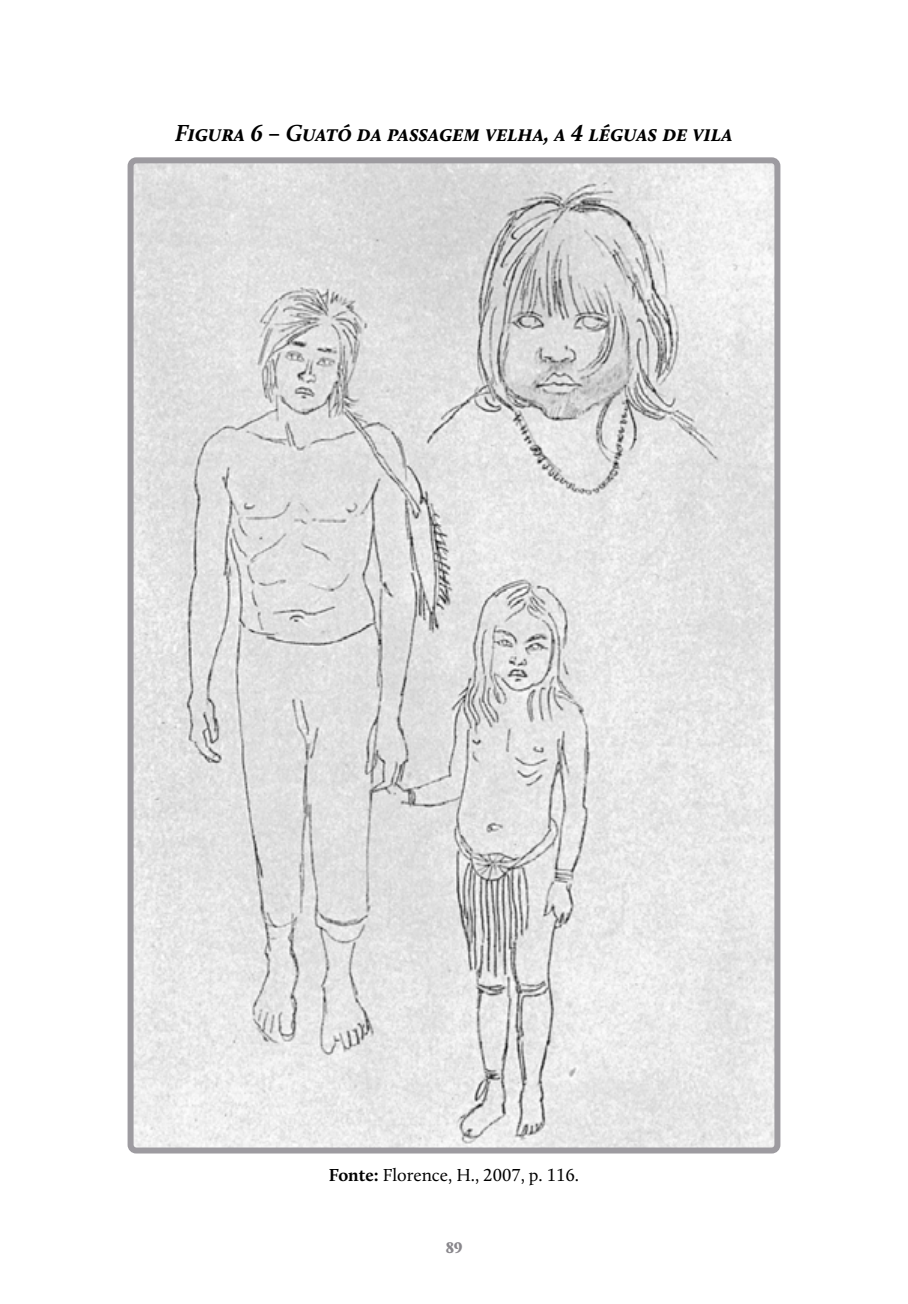
<style>
.page{position:relative;width:908px;height:1304px;background:#fff}
.page>*{position:absolute;margin:0;border:0;box-sizing:border-box;transform-origin:0 0}
.t1{font:italic 700 24px "Calluna";color:#000}
.t2{font:18px "Calluna";color:#000}
.t3{font:900 16px "Calluna";color:#89878c}
.s1{font-weight:700}
</style>
<div class="page">
<img style="left:134px;top:164px;width:639px;height:982px">
<div style="left:127px;top:157px;width:653px;height:996px;border:6px solid #9d9ba0;border-radius:6px"></div>
<p class="t1" style="left:175px;top:118px;width:559px">Figura 6 – Guató da passagem velha, a 4 léguas de vila</p>
<p class="t2" style="left:329px;top:1164px;width:251px"><span class="s1">Fonte:</span> Florence, H., 2007, p. 116.</p>
<p class="t3" style="left:445px;top:1238px;width:18px">89</p>
</div>
